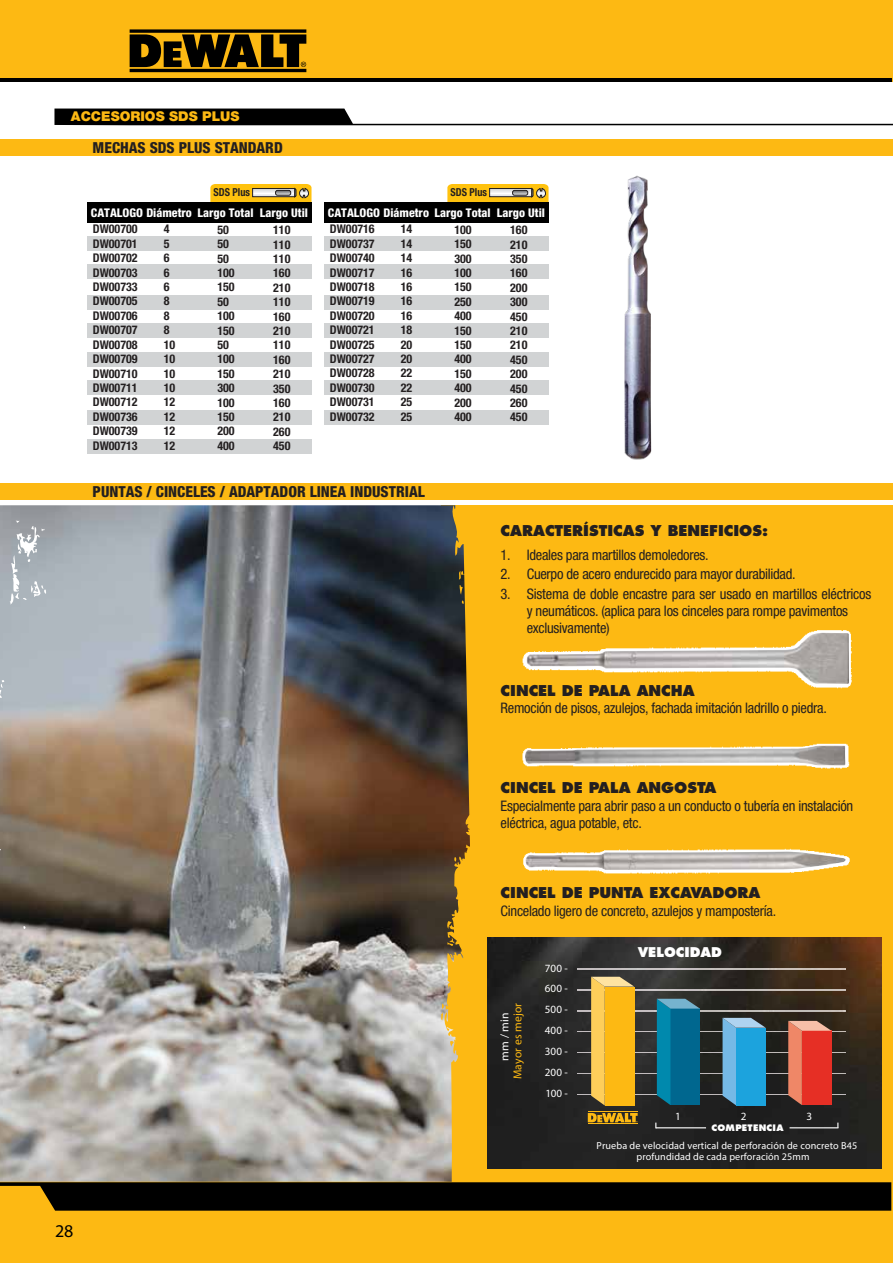
<style>
.page{position:relative;width:893px;height:1263px;background:#fff}
.page>*{position:absolute;margin:0;border:0;box-sizing:border-box;transform-origin:0 0}
.t1{font:800 condensed 15.15px "Helvetica Neue";color:#231f20}
.t2{font:condensed 14.55px/17.4px "Helvetica Neue LT Std";letter-spacing:-.02em;color:#231f20}
.t3{font:800 14.55px "Futura Std";color:#231f20}
.t4{font:900 13.5px "Helvetica Neue";color:#fdb913}
.t5{font:800 13.05px "Futura Std";color:#fff}
.t6{font:700 condensed 12px/14.4px "Helvetica Neue LT Std";color:#231f20;text-align:justify}
.t7{font:800 condensed 12px "Helvetica Neue LT Std";color:#fff}
.t8{font:900 11.55px "Helvetica Neue LT";letter-spacing:.01em;color:#fdb913}
.t9{font:900 11.55px "Helvetica Neue LT";color:#fff}
.t10{font:11.1px "Futura T";color:#fff}
.t11{font:700 condensed 10.95px "Helvetica Neue LT Std";letter-spacing:.005em;color:#231f20;scale:.93 1}
.t12{font:condensed 10.2px/11.7px "Helvetica Neue LT";letter-spacing:.01em;color:#fff}
.t13{font:800 8.7px "Futura Std";letter-spacing:.03em;color:#fff}
</style>
<div class="page">
<div style="left:0;top:1181px;width:893px;height:82px;background:#fdb913"></div>
<div style="left:0;top:0;width:893px;height:82px;background:#fdb913"></div>
<hr style="left:0;top:78px;width:891px;height:4px;background:#000">
<svg style="left:0;top:1182px;width:891px;height:29px;background:#110c01"></svg>
<svg style="left:130px;top:29px;width:176px;height:43px"></svg>
<div style="left:0;top:483px;width:893px;height:17px;background:#fdb913"></div>
<div style="left:442px;top:505px;width:451px;height:676px;background:#fdb913"></div>
<img style="left:0;top:505px;width:470px;height:677px">
<img style="left:487px;top:938px;width:394px;height:230px">
<img style="left:578px;top:969px;width:267px;height:1px">
<img style="left:578px;top:989px;width:267px;height:1px">
<img style="left:578px;top:1010px;width:267px;height:1px">
<img style="left:578px;top:1031px;width:267px;height:1px">
<img style="left:578px;top:1052px;width:267px;height:1px">
<img style="left:578px;top:1073px;width:267px;height:1px">
<img style="left:578px;top:1094px;width:267px;height:1px">
<svg style="left:788px;top:1021px;width:43px;height:84px;background:#e05241"></svg>
<svg style="left:591px;top:977px;width:43px;height:128px"></svg>
<svg style="left:588px;top:1113px;width:50px;height:9px"></svg>
<hr style="left:588px;top:1111px;width:50px;height:1px;background:#fdb913">
<hr style="left:588px;top:1123px;width:50px;height:1px;background:#fdb913">
<hr style="left:790px;top:1127px;width:48px;height:1px;background:#fff">
<hr style="left:656px;top:1127px;width:50px;height:1px;background:#fff">
<svg style="left:723px;top:1018px;width:43px;height:87px;background:#3fa7d9"></svg>
<svg style="left:657px;top:999px;width:43px;height:106px;background:#087398"></svg>
<img style="left:522px;top:743px;width:328px;height:26px">
<img style="left:525px;top:745px;width:320px;height:21px">
<img style="left:522px;top:630px;width:330px;height:59px">
<img style="left:526px;top:633px;width:323px;height:51px">
<img style="left:523px;top:848px;width:327px;height:26px">
<img style="left:525px;top:852px;width:320px;height:18px">
<svg style="left:210px;top:184px;width:101px;height:18px;background:#e2b634"></svg>
<div style="left:87px;top:236px;width:225px;height:15px;background:#d1d3d4"></div>
<div style="left:87px;top:264px;width:225px;height:15px;background:#d1d3d4"></div>
<div style="left:87px;top:295px;width:225px;height:15px;background:#d1d3d4"></div>
<div style="left:87px;top:324px;width:225px;height:14px;background:#d1d3d4"></div>
<div style="left:87px;top:352px;width:225px;height:15px;background:#d1d3d4"></div>
<div style="left:87px;top:381px;width:225px;height:14px;background:#d1d3d4"></div>
<div style="left:87px;top:411px;width:225px;height:14px;background:#d1d3d4"></div>
<div style="left:87px;top:439px;width:225px;height:15px;background:#d1d3d4"></div>
<div style="left:87px;top:202px;width:225px;height:20px;background:#000"></div>
<div style="left:0;top:139px;width:893px;height:17px;background:#fdb913"></div>
<svg style="left:54px;top:109px;width:839px;height:16px"></svg>
<svg style="left:447px;top:184px;width:101px;height:18px;background:#e2b634"></svg>
<div style="left:324px;top:236px;width:225px;height:15px;background:#d1d3d4"></div>
<div style="left:324px;top:264px;width:225px;height:15px;background:#d1d3d4"></div>
<div style="left:324px;top:295px;width:225px;height:15px;background:#d1d3d4"></div>
<div style="left:324px;top:324px;width:225px;height:14px;background:#d1d3d4"></div>
<div style="left:324px;top:352px;width:225px;height:15px;background:#d1d3d4"></div>
<div style="left:324px;top:381px;width:225px;height:14px;background:#d1d3d4"></div>
<div style="left:324px;top:411px;width:225px;height:14px;background:#d1d3d4"></div>
<div style="left:324px;top:202px;width:225px;height:20px;background:#000"></div>
<img style="left:624px;top:175px;width:28px;height:285px">
<p class="t4" style="left:71px;top:109px;width:170px">ACCESORIOS SDS PLUS</p>
<p class="t1" style="left:93px;top:139px;width:192px">MECHAS SDS PLUS STANDARD</p>
<p class="t11" style="left:213px;top:186px;width:41px">SDS Plus</p>
<p class="t7" style="left:91px;top:205px;width:219px">CATALOGO Diámetro Largo Total Largo Util</p>
<p class="t6" style="left:93px;top:222px;width:46px">DW00700<br>DW00701<br>DW00702<br>DW00703<br>DW00733<br>DW00705<br>DW00706<br>DW00707<br>DW00708<br>DW00709<br>DW00710<br>DW00711<br>DW00712<br>DW00736<br>DW00739<br>DW00713</p>
<p class="t6" style="left:164px;top:222px;width:13px;text-align:left">4<br>5<br>6<br>6<br>6<br>8<br>8<br>8<br>10<br>10<br>10<br>10<br>12<br>12<br>12<br>12</p>
<p class="t6" style="left:217px;top:222px;width:19px;text-align:left">50<br>50<br>50<br>100<br>150<br>50<br>100<br>150<br>50<br>100<br>150<br>300<br>100<br>150<br>200<br>400</p>
<p class="t6" style="left:273px;top:222px;width:19px">110<br>110<br>110<br>160<br>210<br>110<br>160<br>210<br>110<br>160<br>210<br>350<br>160<br>210<br>260<br>450</p>
<p class="t11" style="left:450px;top:186px;width:41px">SDS Plus</p>
<p class="t7" style="left:328px;top:205px;width:219px">CATALOGO Diámetro Largo Total Largo Util</p>
<p class="t6" style="left:330px;top:222px;width:46px">DW00716<br>DW00737<br>DW00740<br>DW00717<br>DW00718<br>DW00719<br>DW00720<br>DW00721<br>DW00725<br>DW00727<br>DW00728<br>DW00730<br>DW00731<br>DW00732</p>
<p class="t6" style="left:401px;top:222px;width:13px">14<br>14<br>14<br>16<br>16<br>16<br>16<br>18<br>20<br>20<br>22<br>22<br>25<br>25</p>
<p class="t6" style="left:454px;top:222px;width:19px">100<br>150<br>300<br>100<br>150<br>250<br>400<br>150<br>150<br>400<br>150<br>400<br>200<br>400</p>
<p class="t6" style="left:510px;top:222px;width:19px">160<br>210<br>350<br>160<br>200<br>300<br>450<br>210<br>210<br>450<br>200<br>450<br>260<br>450</p>
<p class="t1" style="left:93px;top:482px;width:334px">PUNTAS / CINCELES / ADAPTADOR LINEA INDUSTRIAL</p>
<p class="t3" style="left:501px;top:521px;width:269px">CARACTERÍSTICAS Y BENEFICIOS:</p>
<p class="t2" style="left:501px;top:546px;width:210px">1. Ideales para martillos demoledores.</p>
<p class="t2" style="left:501px;top:565px;width:297px">2. Cuerpo de acero endurecido para mayor durabilidad.</p>
<p class="t2" style="left:527px;top:585px;width:346px;text-indent:-26px">3. Sistema de doble encastre para ser usado en martillos eléctricos y neumáticos. (aplica para los cinceles para rompe pavimentos exclusivamente)</p>
<p class="t3" style="left:501px;top:681px;width:196px">CINCEL DE PALA ANCHA</p>
<p class="t2" style="left:501px;top:699px;width:328px">Remoción de pisos, azulejos, fachada imitación ladrillo o piedra.</p>
<p class="t3" style="left:501px;top:779px;width:217px">CINCEL DE PALA ANGOSTA</p>
<p class="t2" style="left:501px;top:797px;width:354px">Especialmente para abrir paso a un conducto o tubería en instalación eléctrica, agua potable, etc.</p>
<p class="t3" style="left:501px;top:884px;width:261px">CINCEL DE PUNTA EXCAVADORA</p>
<p class="t2" style="left:501px;top:902px;width:277px">Cincelado ligero de concreto, azulejos y mampostería.</p>
<p class="t5" style="left:638px;top:943px;width:86px">VELOCIDAD</p>
<p class="t10" style="left:545px;top:961px;width:24px">700 -</p>
<p class="t9" style="left:498px;top:1061px;width:49px;rotate:-90deg">mm / min</p>
<p class="t8" style="left:511px;top:1079px;width:78px;rotate:-90deg">Mayor es mejor</p>
<p class="t10" style="left:545px;top:981px;width:24px">600 -</p>
<p class="t10" style="left:545px;top:1002px;width:24px">500 -</p>
<p class="t10" style="left:545px;top:1023px;width:24px">400 -</p>
<p class="t10" style="left:545px;top:1044px;width:24px">300 -</p>
<p class="t10" style="left:545px;top:1065px;width:24px">200 -</p>
<p class="t10" style="left:546px;top:1086px;width:24px">100 -</p>
<p class="t10" style="left:675px;top:1109px;width:7px">1</p>
<p class="t10" style="left:741px;top:1109px;width:7px">2</p>
<p class="t10" style="left:806px;top:1109px;width:7px">3</p>
<p class="t12" style="left:636px;top:1139px;width:222px;text-indent:-40px">Prueba de velocidad vertical de perforación de concreto B45 profundidad de cada perforación 25mm</p>
<p class="t13" style="left:711px;top:1123px;width:74px">COMPETENCIA</p>
</div>
